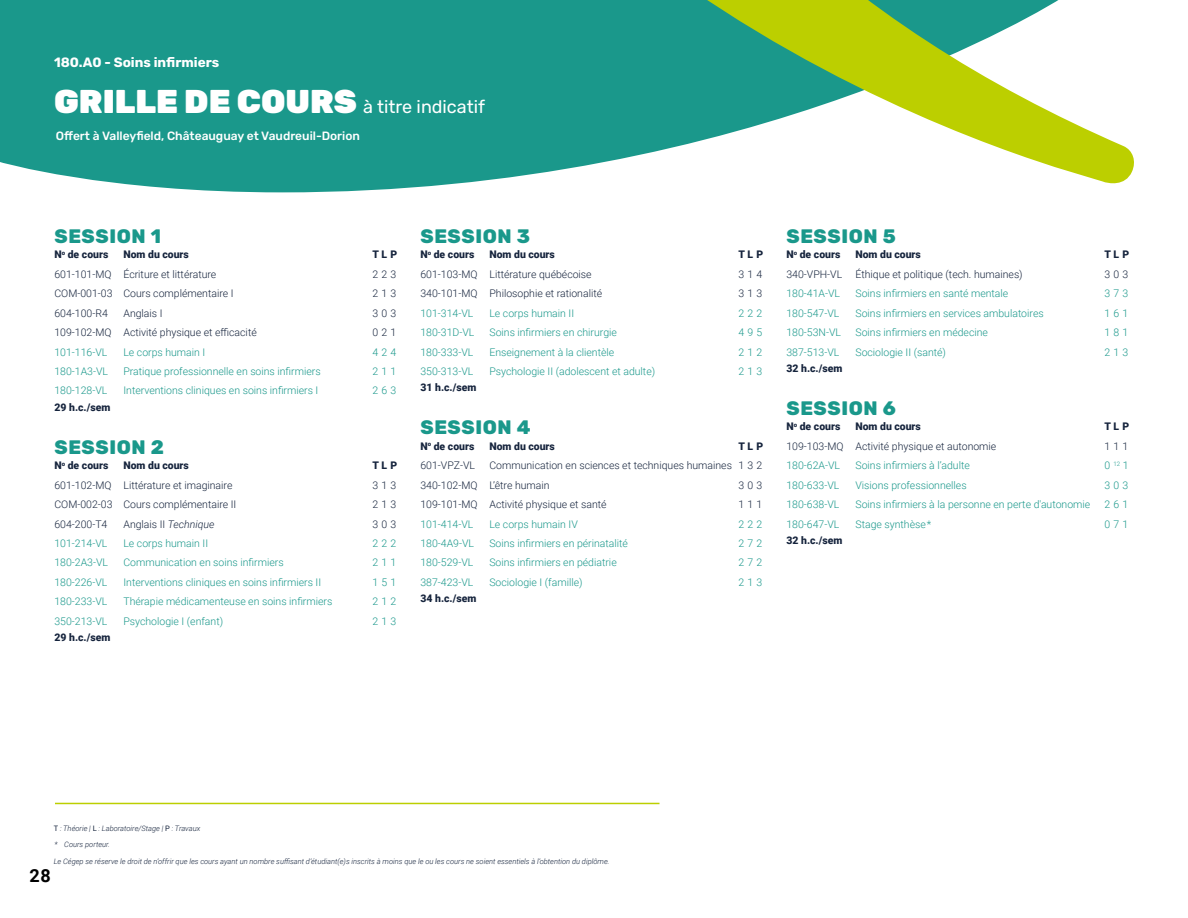
<style>
.page{position:relative;width:1188px;height:918px;background:#fff}
.page>*{position:absolute;margin:0;border:0;box-sizing:border-box;transform-origin:0 0}
.t1{font:800 19.5px "Rubik";letter-spacing:.03em;color:#1a988b}
.t2{font:18px "Rubik";color:#fff}
.t3{font:700 18px "Roboto";color:#000}
.t4{font:700 13.5px "Rubik";color:#fff}
.t5{font:500 12px "Rubik";color:#fff}
.t6{font:300 10.5px "Roboto";color:#1a988b}
.t7{font:300 10.5px/19.5px "Roboto";color:#16243d}
.t8{font:900 10.5px "Roboto";color:#16243d}
.t9{font:italic 300 7.5px "Roboto";color:#16243d}
.s1{font-weight:900;font-size:33px}
.s2{font-style:italic}
.s3{font-weight:400;font-style:normal}
</style>
<div class="page">
<div style="left:0;top:0;width:431px;height:192px;background:#1a988b"></div>
<svg style="left:270px;top:0;width:864px;height:186px;fill:#1a988b"></svg>
<hr style="left:55px;top:803px;width:605px;height:1px;background:#bccf00">
<p class="t4" style="left:54px;top:54px;width:167px">180.A0 - Soins infirmiers</p>
<h2 class="t2" style="left:54px;top:96px;width:433px"><span class="s1">GRILLE DE COURS</span> à titre indicatif</h2>
<p class="t5" style="left:56px;top:129px;width:306px">Offert à Valleyfield, Châteauguay et Vaudreuil-Dorion</p>
<h1 class="t1" style="left:54px;top:225px;width:108px">SESSION 1</h1>
<p class="t8" style="left:54px;top:247px;width:55px">N<sup>o</sup> de cours</p>
<p class="t8" style="left:123px;top:247px;width:67px">Nom du cours</p>
<p class="t8" style="left:372px;top:247px;width:26px">TLP</p>
<p class="t7" style="left:54px;top:264px;width:163px">601-101-MQ Écriture et littérature</p>
<p class="t7" style="left:372px;top:264px;width:25px">223</p>
<p class="t7" style="left:54px;top:283px;width:181px">COM-001-03 Cours complémentaire I</p>
<p class="t7" style="left:372px;top:283px;width:25px">213</p>
<p class="t7" style="left:54px;top:303px;width:55px">604-100-R4</p>
<p class="t7" style="left:123px;top:303px;width:41px">Anglais I</p>
<p class="t7" style="left:372px;top:303px;width:25px">303</p>
<p class="t7" style="left:54px;top:322px;width:204px">109-102-MQ Activité physique et efficacité</p>
<p class="t7" style="left:372px;top:322px;width:25px">0 2 1</p>
<p class="t6" style="left:54px;top:345px;width:54px">101-116-VL</p>
<p class="t6" style="left:123px;top:345px;width:83px">Le corps humain I</p>
<p class="t6" style="left:372px;top:345px;width:25px">424</p>
<p class="t6" style="left:54px;top:364px;width:55px">180-1A3-VL</p>
<p class="t6" style="left:123px;top:364px;width:199px">Pratique professionnelle en soins infirmiers</p>
<p class="t6" style="left:372px;top:364px;width:25px">2 1 1</p>
<p class="t6" style="left:54px;top:383px;width:54px">180-128-VL</p>
<p class="t6" style="left:123px;top:383px;width:197px">Interventions cliniques en soins infirmiers I</p>
<p class="t6" style="left:372px;top:383px;width:25px">2 6 3</p>
<p class="t8" style="left:54px;top:400px;width:57px">29 h.c./sem</p>
<h1 class="t1" style="left:54px;top:436px;width:111px">SESSION 2</h1>
<p class="t8" style="left:54px;top:458px;width:55px">N<sup>o</sup> de cours</p>
<p class="t8" style="left:123px;top:458px;width:67px">Nom du cours</p>
<p class="t8" style="left:372px;top:458px;width:26px">TLP</p>
<p class="t7" style="left:54px;top:475px;width:179px">601-102-MQ Littérature et imaginaire</p>
<p class="t7" style="left:372px;top:475px;width:25px">313</p>
<p class="t7" style="left:54px;top:494px;width:183px">COM-002-03 Cours complémentaire II</p>
<p class="t7" style="left:372px;top:494px;width:25px">213</p>
<p class="t7" style="left:54px;top:514px;width:54px">604-200-T4</p>
<p class="t7" style="left:123px;top:514px;width:93px">Anglais II <span class="s2">Technique</span></p>
<p class="t7" style="left:372px;top:514px;width:25px">303</p>
<p class="t6" style="left:54px;top:536px;width:54px">101-214-VL</p>
<p class="t6" style="left:123px;top:536px;width:86px">Le corps humain II</p>
<p class="t6" style="left:372px;top:536px;width:25px">222</p>
<p class="t6" style="left:54px;top:555px;width:55px">180-2A3-VL</p>
<p class="t6" style="left:123px;top:555px;width:162px">Communication en soins infirmiers</p>
<p class="t6" style="left:372px;top:555px;width:25px">2 1 1</p>
<p class="t6" style="left:54px;top:575px;width:54px">180-226-VL</p>
<p class="t6" style="left:123px;top:575px;width:199px">Interventions cliniques en soins infirmiers II</p>
<p class="t6" style="left:372px;top:575px;width:25px">1 5 1</p>
<p class="t6" style="left:54px;top:594px;width:54px">180-233-VL</p>
<p class="t6" style="left:123px;top:594px;width:210px">Thérapie médicamenteuse en soins infirmiers</p>
<p class="t6" style="left:372px;top:594px;width:25px">2 1 2</p>
<p class="t6" style="left:54px;top:614px;width:54px">350-213-VL</p>
<p class="t6" style="left:123px;top:614px;width:101px">Psychologie I (enfant)</p>
<p class="t6" style="left:372px;top:614px;width:25px">213</p>
<p class="t8" style="left:54px;top:630px;width:57px">29 h.c./sem</p>
<h1 class="t1" style="left:420px;top:225px;width:111px">SESSION 3</h1>
<p class="t8" style="left:420px;top:247px;width:55px">N<sup>o</sup> de cours</p>
<p class="t8" style="left:489px;top:247px;width:67px">Nom du cours</p>
<p class="t8" style="left:738px;top:247px;width:26px">TLP</p>
<p class="t7" style="left:420px;top:264px;width:173px">601-103-MQ Littérature québécoise</p>
<p class="t7" style="left:738px;top:264px;width:25px">314</p>
<p class="t7" style="left:420px;top:283px;width:183px">340-101-MQ Philosophie et rationalité</p>
<p class="t7" style="left:738px;top:283px;width:25px">313</p>
<p class="t6" style="left:420px;top:306px;width:54px">101-314-VL</p>
<p class="t6" style="left:489px;top:306px;width:86px">Le corps humain II</p>
<p class="t6" style="left:738px;top:306px;width:25px">222</p>
<p class="t6" style="left:420px;top:325px;width:55px">180-31D-VL</p>
<p class="t6" style="left:489px;top:325px;width:129px">Soins infirmiers en chirurgie</p>
<p class="t6" style="left:738px;top:325px;width:25px">4 9 5</p>
<p class="t6" style="left:420px;top:345px;width:54px">180-333-VL</p>
<p class="t6" style="left:489px;top:345px;width:126px">Enseignement à la clientèle</p>
<p class="t6" style="left:738px;top:345px;width:25px">2 1 2</p>
<p class="t6" style="left:420px;top:364px;width:54px">350-313-VL</p>
<p class="t6" style="left:489px;top:364px;width:167px">Psychologie II (adolescent et adulte)</p>
<p class="t6" style="left:738px;top:364px;width:25px">213</p>
<p class="t8" style="left:420px;top:380px;width:57px">31 h.c./sem</p>
<h1 class="t1" style="left:420px;top:417px;width:112px">SESSION 4</h1>
<p class="t8" style="left:420px;top:439px;width:55px">N<sup>o</sup> de cours</p>
<p class="t8" style="left:489px;top:439px;width:67px">Nom du cours</p>
<p class="t8" style="left:738px;top:439px;width:26px">TLP</p>
<p class="t7" style="left:420px;top:455px;width:56px">601-VPZ-VL</p>
<p class="t7" style="left:420px;top:455px;width:343px;text-indent:69px">Communication en sciences et techniques humaines 1 3 2<br>340-102-MQ L’être humain</p>
<p class="t7" style="left:738px;top:475px;width:25px">303</p>
<p class="t7" style="left:420px;top:494px;width:188px">109-101-MQ Activité physique et santé</p>
<p class="t7" style="left:738px;top:494px;width:25px">111</p>
<p class="t6" style="left:420px;top:516px;width:54px">101-414-VL</p>
<p class="t6" style="left:489px;top:516px;width:90px">Le corps humain IV</p>
<p class="t6" style="left:738px;top:516px;width:25px">222</p>
<p class="t6" style="left:420px;top:536px;width:55px">180-4A9-VL</p>
<p class="t6" style="left:489px;top:536px;width:140px">Soins infirmiers en périnatalité</p>
<p class="t6" style="left:738px;top:536px;width:25px">2 7 2</p>
<p class="t6" style="left:420px;top:555px;width:54px">180-529-VL</p>
<p class="t6" style="left:489px;top:555px;width:129px">Soins infirmiers en pédiatrie</p>
<p class="t6" style="left:738px;top:555px;width:25px">2 7 2</p>
<p class="t6" style="left:420px;top:575px;width:54px">387-423-VL</p>
<p class="t6" style="left:489px;top:575px;width:95px">Sociologie I (famille)</p>
<p class="t6" style="left:738px;top:575px;width:25px">213</p>
<p class="t8" style="left:420px;top:591px;width:57px">34 h.c./sem</p>
<h1 class="t1" style="left:786px;top:225px;width:111px">SESSION 5</h1>
<p class="t8" style="left:786px;top:247px;width:55px">N<sup>o</sup> de cours</p>
<p class="t8" style="left:855px;top:247px;width:67px">Nom du cours</p>
<p class="t8" style="left:1104px;top:247px;width:26px">TLP</p>
<p class="t7" style="left:786px;top:264px;width:57px">340-VPH-VL</p>
<p class="t7" style="left:855px;top:264px;width:169px">Éthique et politique (tech. humaines)</p>
<p class="t7" style="left:1104px;top:264px;width:25px">303</p>
<p class="t6" style="left:786px;top:286px;width:55px">180-41A-VL</p>
<p class="t6" style="left:855px;top:286px;width:154px">Soins infirmiers en santé mentale</p>
<p class="t6" style="left:1104px;top:286px;width:25px">3 7 3</p>
<p class="t6" style="left:786px;top:306px;width:54px">180-547-VL</p>
<p class="t6" style="left:855px;top:306px;width:190px">Soins infirmiers en services ambulatoires</p>
<p class="t6" style="left:1104px;top:306px;width:25px">1 6 1</p>
<p class="t6" style="left:786px;top:325px;width:56px">180-53N-VL</p>
<p class="t6" style="left:855px;top:325px;width:134px">Soins infirmiers en médecine</p>
<p class="t6" style="left:1104px;top:325px;width:25px">1 8 1</p>
<p class="t6" style="left:786px;top:345px;width:54px">387-513-VL</p>
<p class="t6" style="left:855px;top:345px;width:92px">Sociologie II (santé)</p>
<p class="t6" style="left:1104px;top:345px;width:25px">213</p>
<p class="t8" style="left:786px;top:361px;width:57px">32 h.c./sem</p>
<h1 class="t1" style="left:786px;top:397px;width:111px">SESSION 6</h1>
<p class="t8" style="left:786px;top:419px;width:55px">N<sup>o</sup> de cours</p>
<p class="t8" style="left:855px;top:419px;width:67px">Nom du cours</p>
<p class="t8" style="left:1104px;top:419px;width:26px">TLP</p>
<p class="t7" style="left:786px;top:436px;width:211px">109-103-MQ Activité physique et autonomie</p>
<p class="t7" style="left:1104px;top:436px;width:25px">111</p>
<p class="t6" style="left:786px;top:458px;width:55px">180-62A-VL</p>
<p class="t6" style="left:855px;top:458px;width:116px">Soins infirmiers à l’adulte</p>
<p class="t6" style="left:1104px;top:458px;width:26px">0 <sup>12</sup> 1</p>
<p class="t6" style="left:786px;top:478px;width:54px">180-633-VL</p>
<p class="t6" style="left:855px;top:478px;width:113px">Visions professionnelles</p>
<p class="t6" style="left:1104px;top:478px;width:25px">303</p>
<p class="t6" style="left:786px;top:497px;width:54px">180-638-VL</p>
<p class="t6" style="left:855px;top:497px;width:236px">Soins infirmiers à la personne en perte d'autonomie</p>
<p class="t6" style="left:1104px;top:497px;width:25px">2 6 1</p>
<p class="t6" style="left:786px;top:516px;width:54px">180-647-VL</p>
<p class="t6" style="left:855px;top:516px;width:77px">Stage synthèse *</p>
<p class="t6" style="left:1104px;top:516px;width:25px">0 7 1</p>
<p class="t8" style="left:786px;top:533px;width:57px">32 h.c./sem</p>
<p class="t9" style="left:54px;top:823px;width:148px"><span class="s3">T</span> : Théorie | <span class="s3">L</span> : Laboratoire/Stage | <span class="s3">P</span> : Travaux</p>
<p class="t9" style="left:55px;top:839px;width:57px">* Cours porteur.</p>
<p class="t9" style="left:54px;top:856px;width:557px">Le Cégep se réserve le droit de n’offrir que les cours ayant un nombre suffisant d’étudiant(e)s inscrits à moins que le ou les cours ne soient essentiels à l’obtention du diplôme.</p>
<h2 class="t3" style="left:29px;top:863px;width:23px">28</h2>
</div>
